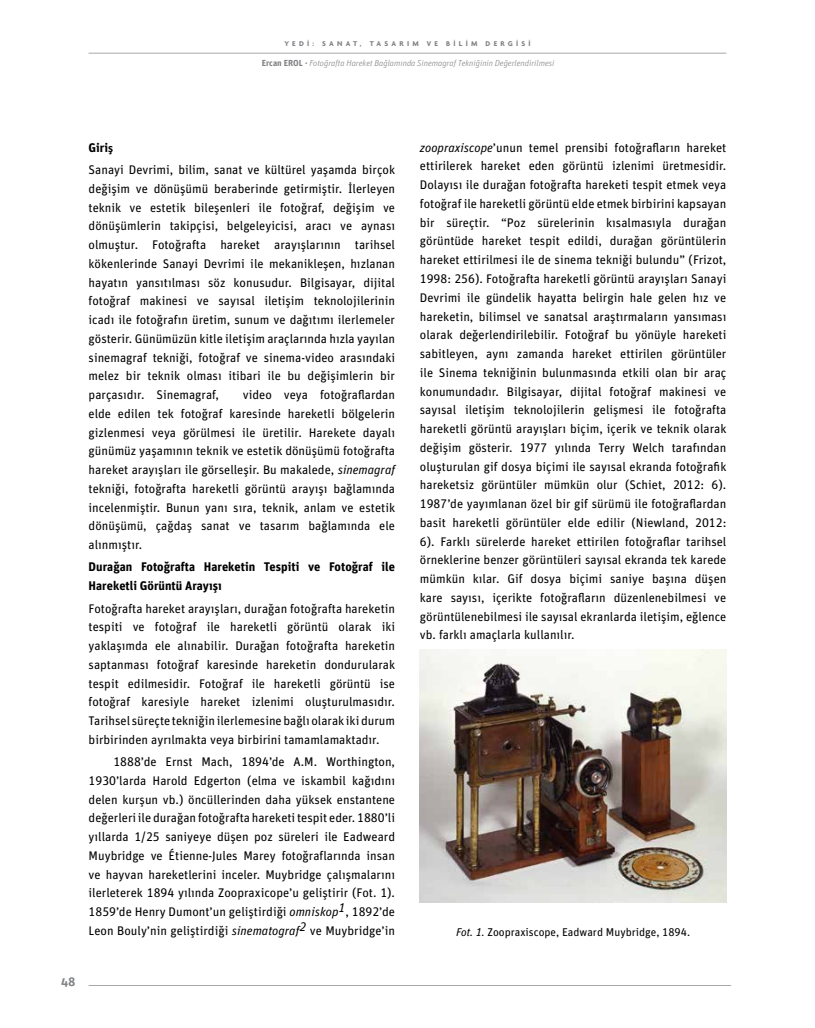
<style>
.page{position:relative;width:815px;height:1028px;background:#fff}
.page>*{position:absolute;margin:0;border:0;box-sizing:border-box;transform-origin:0 0}
.t1{font:12.5px/18.8px "FF Unit Pro";color:#000;text-align:justify}
.t2{font:700 12.5px/18.8px "FF Unit Pro";color:#000}
.t3{font:700 12.5px "Sarre";color:#808285}
.t4{font:11.25px "FF Unit Pro";color:#000}
.t5{font:italic 300 8.75px "FF Unit Pro";color:#808285}
.t6{font:700 7.5px "Agenda";letter-spacing:.43em;color:#808285}
.s1{font-weight:700;font-style:normal}
.s2{font-weight:700}
.s3{font-family:"Calibri";font-weight:700}
.s4{font-style:italic}
</style>
<div class="page">
<hr style="left:89px;top:53px;width:637px;height:1px;background:#a7a9ac">
<hr style="left:89px;top:985px;width:642px;height:1px;background:#a7a9ac">
<img style="left:420px;top:649px;width:306px;height:253px">
<p class="t6" style="left:284px;top:39px;width:248px">YEDİ: SANAT, TASARIM VE BİLİM DERGİSİ</p>
<p class="t5" style="left:262px;top:57px;width:294px"><span class="s1">Ercan EROL ·</span> Fotoğrafta Hareket Bağlamında Sinemagraf Tekniğinin Değerlendirilmesi</p>
<p class="t1" style="left:89px;top:136px;width:308px;line-height:22.2px"><span class="s2">Giri</span><span class="s3">ş<br></span>Sanayi Devrimi, bilim, sanat ve kültürel yaşamda birçok</p>
<p class="t1" style="left:89px;top:178px;width:308px">değişim ve dönüşümü beraberinde getirmiştir. İlerleyen teknik ve estetik bileşenleri ile fotoğraf, değişim ve dönüşümlerin takipçisi, belgeleyicisi, aracı ve aynası olmuştur. Fotoğrafta hareket arayışlarının tarihsel kökenlerinde Sanayi Devrimi ile mekanikleşen, hızlanan hayatın yansıtılması söz konusudur. Bilgisayar, dijital fotoğraf makinesi ve sayısal iletişim teknolojilerinin icadı ile fotoğrafın üretim, sunum ve dağıtımı ilerlemeler gösterir. Günümüzün kitle iletişim araçlarında hızla yayılan sinemagraf tekniği, fotoğraf ve sinema-video arasındaki melez bir teknik olması itibari ile bu değişimlerin bir parçasıdır. Sinemagraf,</p>
<p class="t1" style="left:89px;top:385px;width:308px;text-indent:154px">video veya fotoğraflardan elde edilen tek fotoğraf karesinde hareketli bölgelerin gizlenmesi veya görülmesi ile üretilir. Harekete dayalı günümüz yaşamının teknik ve estetik dönüşümü fotoğrafta hareket arayışları ile görselleşir. Bu makalede, <span class="s4">sinemagraf </span>tekniği, fotoğrafta hareketli görüntü arayışı bağlamında incelenmiştir. Bunun yanı sıra, teknik, anlam ve estetik dönüşümü, çağdaş sanat ve tasarım bağlamında ele alınmıştır.</p>
<p class="t2" style="left:89px;top:557px;width:308px">Durağan Fotoğrafta Hareketin Tespiti ve Fotoğraf ile<br>Hareketli Görüntü Arayışı</p>
<p class="t1" style="left:89px;top:598px;width:308px">Fotoğrafta hareket arayışları, durağan fotoğrafta hareketin tespiti ve fotoğraf ile hareketli görüntü olarak iki yaklaşımda ele alınabilir. Durağan fotoğrafta hareketin saptanması fotoğraf karesinde hareketin dondurularak tespit edilmesidir. Fotoğraf ile hareketli görüntü ise fotoğraf karesiyle hareket izlenimi oluşturulmasıdır.<br>Tarihsel süreçte tekniğin ilerlemesine bağlı olarak iki durum birbirinden ayrılmakta veya birbirini tamamlamaktadır.</p>
<p class="t1" style="left:89px;top:751px;width:308px;text-indent:25px">1888’de Ernst Mach, 1894’de A.M. Worthington, 1930’larda Harold Edgerton (elma ve iskambil kağıdını delen kurşun vb.) öncüllerinden daha yüksek enstantene değerleri ile durağan fotoğrafta hareketi tespit eder. 1880’li yıllarda 1/25 saniyeye düşen poz süreleri ile Eadweard Muybridge ve Étienne-Jules Marey fotoğraflarında insan ve hayvan hareketlerini inceler. Muybridge çalışmalarını ilerleterek 1894 yılında Zoopraxicope’u geliştirir (Fot. 1).<br>1859’de Henry Dumont’un geliştirdiği <span class="s4">omniskop</span><sup>1</sup>, 1892’de Leon Bouly’nin geliştirdiği <span class="s4">sinematograf</span><sup>2</sup> ve Muybridge’in</p>
<p class="t3" style="left:61px;top:974px;width:16px">48</p>
<p class="t1" style="left:420px;top:137px;width:308px"><span class="s4">zoopraxiscope</span>’unun temel prensibi fotoğrafların hareket ettirilerek hareket eden görüntü izlenimi üretmesidir.<br>Dolayısı ile durağan fotoğrafta hareketi tespit etmek veya fotoğraf ile hareketli görüntü elde etmek birbirini kapsayan bir süreçtir. “Poz sürelerinin kısalmasıyla durağan görüntüde hareket tespit edildi, durağan görüntülerin hareket ettirilmesi ile de sinema tekniği bulundu” (Frizot, 1998: 256). Fotoğrafta hareketli görüntü arayışları Sanayi Devrimi ile gündelik hayatta belirgin hale gelen hız ve hareketin, bilimsel ve sanatsal araştırmaların yansıması olarak değerlendirilebilir. Fotoğraf bu yönüyle hareketi sabitleyen, aynı zamanda hareket ettirilen görüntüler ile Sinema tekniğinin bulunmasında etkili olan bir araç konumundadır. Bilgisayar, dijital fotoğraf makinesi ve sayısal iletişim teknolojilerin gelişmesi ile fotoğrafta hareketli görüntü arayışları biçim, içerik ve teknik olarak değişim gösterir. 1977 yılında Terry Welch tarafından oluşturulan gif dosya biçimi ile sayısal ekranda fotoğrafik hareketsiz görüntüler mümkün olur (Schiet, 2012: 6).<br>1987’de yayımlanan özel bir gif sürümü ile fotoğraflardan basit hareketli görüntüler elde edilir (Niewland, 2012:<br>6). Farklı sürelerde hareket ettirilen fotoğraflar tarihsel örneklerine benzer görüntüleri sayısal ekranda tek karede mümkün kılar. Gif dosya biçimi saniye başına düşen kare sayısı, içerikte fotoğrafların düzenlenebilmesi ve görüntülenebilmesi ile sayısal ekranlarda iletişim, eğlence vb. farklı amaçlarla kullanılır.</p>
<p class="t4" style="left:456px;top:924px;width:235px"><span class="s4">Fot. 1.</span> Zoopraxiscope, Eadward Muybridge, 1894.</p>
</div>
